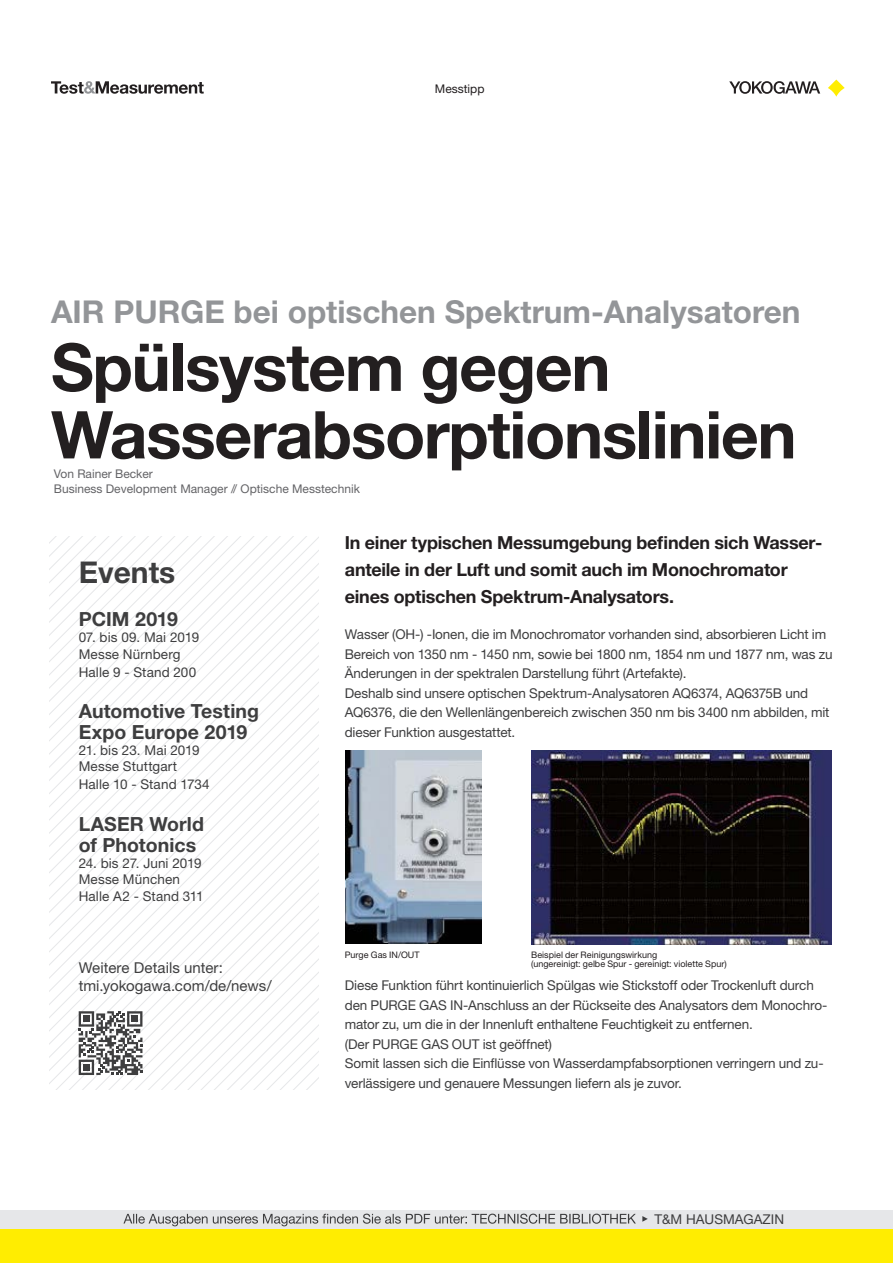
<style>
.page{position:relative;width:893px;height:1263px;background:#fff}
.page>*{position:absolute;margin:0;border:0;box-sizing:border-box;transform-origin:0 0}
.t1{font:700 66px/67.5px "Helvetica Neue LT Std";letter-spacing:-.02em;color:#231f20}
.t2{font:700 31.5px "Helvetica Neue LT Std";color:#939598}
.t3{font:700 30px "Helvetica Neue LT Std";color:#3e3e3f}
.t4{font:700 19.5px/21px "Helvetica Neue LT Std";letter-spacing:.005em;color:#3e3e3f}
.t5{font:700 18px/27px "Helvetica Neue LT Std";letter-spacing:-.015em;color:#231f20}
.t6{font:15px/18px "Helvetica Neue LT Std";letter-spacing:.005em;color:#3e3e3f}
.t7{font:13.5px/19.5px "Helvetica Neue LT Std";letter-spacing:-.01em;color:#3e3e3f}
.t8{font:13.5px/16.2px "Helvetica Neue LT Std";letter-spacing:.01em;color:#3e3e3f}
.t9{font:12px/14.4px "Helvetica Neue LT Std";color:#636366}
.t10{font:12px "Helvetica Neue LT Std";color:#231f20}
.t11{font:9px/9px "Helvetica Neue LT Std";color:#231f20}
</style>
<div class="page">
<svg style="left:145px;top:536px;width:13px;height:554px"></svg>
<svg style="left:158px;top:536px;width:14px;height:554px"></svg>
<svg style="left:172px;top:536px;width:13px;height:554px"></svg>
<svg style="left:185px;top:536px;width:13px;height:554px"></svg>
<svg style="left:198px;top:536px;width:13px;height:554px"></svg>
<svg style="left:211px;top:536px;width:13px;height:554px"></svg>
<svg style="left:224px;top:536px;width:14px;height:554px"></svg>
<svg style="left:238px;top:536px;width:81px;height:554px"></svg>
<div style="left:0;top:1209px;width:893px;height:20px;background:#e6e7e9"></div>
<div style="left:0;top:1229px;width:893px;height:34px;background:#ffed01"></div>
<svg style="left:123px;top:1213px;width:513px;height:13px"></svg>
<svg style="left:642px;top:1216px;width:6px;height:6px"></svg>
<img style="left:345px;top:751px;width:137px;height:192px">
<img style="left:531px;top:751px;width:301px;height:193px">
<svg style="left:50px;top:536px;width:92px;height:554px"></svg>
<div style="left:83px;top:1016px;width:7px;height:6px;background:#3e3e3f"></div>
<div style="left:131px;top:1016px;width:7px;height:6px;background:#3e3e3f"></div>
<div style="left:83px;top:1064px;width:7px;height:7px;background:#3e3e3f"></div>
<svg style="left:729px;top:81px;width:91px;height:13px"></svg>
<svg style="left:828px;top:80px;width:17px;height:17px"></svg>
<svg style="left:51px;top:81px;width:153px;height:13px"></svg>
<p class="t10" style="left:435px;top:82px;width:51px">Messtipp</p>
<h2 class="t2" style="left:51px;top:293px;width:751px">AIR PURGE bei optischen Spektrum-Analysatoren</h2>
<h1 class="t1" style="left:51px;top:332px;width:747px">Spülsystem gegen<br>Wasserabsorptionslinien</h1>
<p class="t9" style="left:54px;top:467px;width:308px">Von Rainer Becker<br>Business Development Manager // Optische Messtechnik</p>
<h3 class="t3" style="left:79px;top:553px;width:98px">Events</h3>
<h3 class="t4" style="left:79px;top:608px;width:101px">PCIM 2019</h3>
<p class="t8" style="left:79px;top:629px;width:122px">07. bis 09. Mai 2019<br>Messe Nürnberg</p>
<p class="t8" style="left:79px;top:664px;width:119px">Halle 9 - Stand 200</p>
<h3 class="t4" style="left:79px;top:700px;width:182px">Automotive Testing<br>Expo Europe 2019</h3>
<p class="t8" style="left:79px;top:742px;width:122px">21. bis 23. Mai 2019<br>Messe Stuttgart</p>
<p class="t8" style="left:79px;top:776px;width:132px">Halle 10 - Stand 1734</p>
<h3 class="t4" style="left:79px;top:813px;width:127px">LASER World of Photonics</h3>
<p class="t8" style="left:79px;top:855px;width:127px">24. bis 27. Juni 2019<br>Messe München<br>Halle A2 - Stand 311</p>
<p class="t6" style="left:79px;top:958px;width:194px">Weitere Details unter: tmi.yokogawa.com/de/news/</p>
<h3 class="t5" style="left:345px;top:529px;width:479px">In einer typischen Messumgebung befinden sich Wasser&shy;anteile in der Luft und somit auch im Monochromator eines optischen Spektrum-Analysators.</h3>
<p class="t7" style="left:345px;top:624px;width:489px">Wasser (OH-) -Ionen, die im Monochromator vorhanden sind, absorbieren Licht im Bereich von 1350 nm - 1450 nm, sowie bei 1800 nm, 1854 nm und 1877 nm, was zu Änderungen in der spektralen Darstellung führt (Artefakte).<br>Deshalb sind unsere optischen Spektrum-Analysatoren AQ6374, AQ6375B und AQ6376, die den Wellenlängenbereich zwischen 350 nm bis 3400 nm abbilden, mit dieser Funktion ausgestattet.</p>
<p class="t11" style="left:345px;top:950px;width:76px">Purge Gas IN/OUT</p>
<p class="t11" style="left:531px;top:950px;width:197px">Beispiel der Reinigungswirkung<br>(ungereinigt: gelbe Spur - gereinigt: violette Spur)</p>
<p class="t7" style="left:345px;top:975px;width:484px">Diese Funktion führt kontinuierlich Spülgas wie Stickstoff oder Trockenluft durch den PURGE GAS IN-Anschluss an der Rückseite des Analysators dem Monochro&shy;mator zu, um die in der Innenluft enthaltene Feuchtigkeit zu entfernen.<br>(Der PURGE GAS OUT ist geöffnet)<br>Somit lassen sich die Einflüsse von Wasserdampfabsorptionen verringern und zu&shy;verlässigere und genauere Messungen liefern als je zuvor.</p>
<p class="t7" style="left:654px;top:1209px;width:131px">T&amp;M HAUSMAGAZIN</p>
</div>
